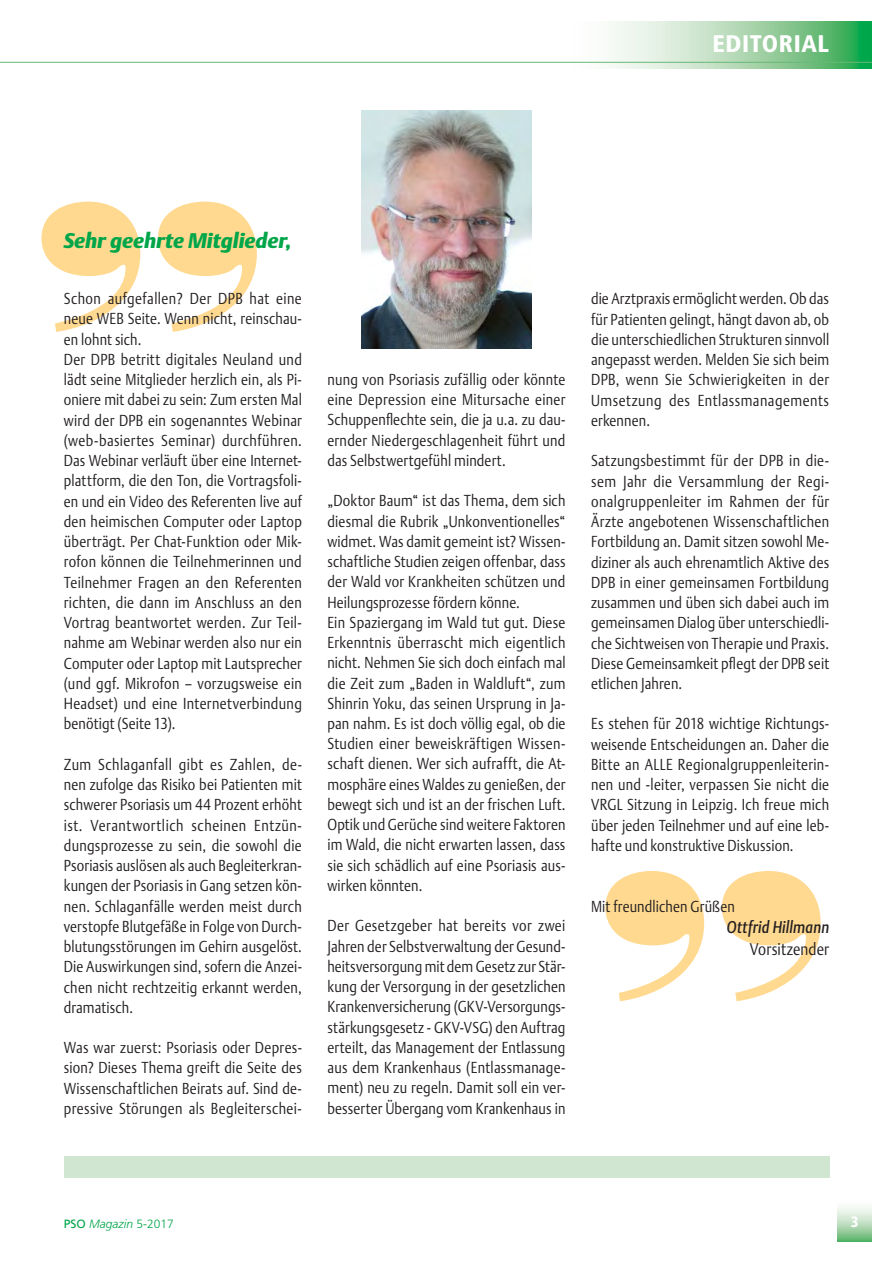
<style>
.page{position:relative;width:893px;height:1263px;background:#fff}
.page>*{position:absolute;margin:0;border:0;box-sizing:border-box;transform-origin:0 0}
.t1{font:900 condensed 24px "Frutiger";letter-spacing:.025em;color:#fff}
.t2{font:italic 21px "DTL Argo T Black";color:#00a649}
.t3{font:italic 16.8px "DTL Argo T Medium";letter-spacing:.01em;color:#231f20;scale:.85 1}
.t4{font:16.8px "DTL Argo T Light";letter-spacing:.01em;color:#231f20;scale:.85 1}
.t5{font:15.75px/20.2px "DTL Argo T Light";letter-spacing:.015em;color:#231f20;text-align:justify;scale:.85 1}
.t6{font:900 condensed 15px "Frutiger";color:#fff}
.t7{font:italic 300 12px "Frutiger";color:#00a649}
.s1{font-weight:400;font-style:normal}
.s2{font-style:normal}
</style>
<div class="page">
<div style="left:64px;top:1156px;width:765px;height:22px;background:#d0e6d0"></div>
<svg style="left:41px;top:202px;width:216px;height:130px"></svg>
<svg style="left:605px;top:871px;width:215px;height:130px"></svg>
<img style="left:837px;top:1207px;width:34px;height:34px">
<img style="left:557px;top:22px;width:314px;height:46px">
<hr style="left:0;top:62px;width:871px;height:1px;background:#67b976">
<img style="left:361px;top:111px;width:170px;height:238px">
<h1 class="t1" style="left:712px;top:34px;width:118px">EDITORIAL</h1>
<h2 class="t2" style="left:64px;top:233px;width:229px">Sehr geehrte Mitglieder,</h2>
<p class="t5" style="left:64px;top:290px;width:282px;text-align:left">Schon aufgefallen? Der DPB hat eine neue WEB Seite. Wenn nicht, reinschau&shy;en lohnt sich.<br>Der DPB betritt digitales Neuland und lädt seine Mitglieder herzlich ein, als Pi&shy;oniere mit dabei zu sein: Zum ersten Mal wird der DPB ein sogenanntes Webinar (web-basiertes Seminar) durchführen.<br>Das Webinar verläuft über eine Internet&shy;plattform, die den Ton, die Vortragsfoli&shy;en und ein Video des Referenten live auf den heimischen Computer oder Laptop überträgt. Per Chat-Funktion oder Mik&shy;rofon können die Teilnehmerinnen und Teilnehmer Fragen an den Referenten richten, die dann im Anschluss an den Vortrag beantwortet werden. Zur Teil&shy;nahme am Webinar werden also nur ein Computer oder Laptop mit Lautsprecher (und ggf. Mikrofon – vorzugsweise ein Headset) und eine Internetverbindung benötigt (Seite 13).</p>
<p class="t5" style="left:64px;top:756px;width:282px">Zum Schlaganfall gibt es Zahlen, de&shy;nen zufolge das Risiko bei Patienten mit schwerer Psoriasis um 44 Prozent erhöht ist. Verantwortlich scheinen Entzün&shy;dungsprozesse zu sein, die sowohl die Psoriasis auslösen als auch Begleiterkran&shy;kungen der Psoriasis in Gang setzen kön&shy;nen. Schlaganfälle werden meist durch verstopfe Blutgefäße in Folge von Durch&shy;blutungsstörungen im Gehirn ausgelöst.<br>Die Auswirkungen sind, sofern die Anzei&shy;chen nicht rechtzeitig erkannt werden, dramatisch.</p>
<p class="t5" style="left:64px;top:1039px;width:282px">Was war zuerst: Psoriasis oder Depres&shy;sion? Dieses Thema greift die Seite des Wissenschaftlichen Beirats auf. Sind de&shy;pressive Störungen als Begleiterschei-</p>
<p class="t5" style="left:327px;top:371px;width:282px">nung von Psoriasis zufällig oder könnte eine Depression eine Mitursache einer Schuppenflechte sein, die ja u.a. zu dau&shy;ernder Niedergeschlagenheit führt und das Selbstwertgefühl mindert.</p>
<p class="t5" style="left:327px;top:492px;width:282px;text-align:left">„Doktor Baum“ ist das Thema, dem sich diesmal die Rubrik „Unkonventionelles“ widmet. Was damit gemeint ist? Wissen&shy;schaftliche Studien zeigen offenbar, dass der Wald vor Krankheiten schützen und Heilungsprozesse fördern könne.<br>Ein Spaziergang im Wald tut gut. Diese Erkenntnis überrascht mich eigentlich nicht. Nehmen Sie sich doch einfach mal die Zeit zum „Baden in Waldluft“, zum Shinrin Yoku, das seinen Ursprung in Ja&shy;pan nahm. Es ist doch völlig egal, ob die Studien einer beweiskräftigen Wissen&shy;schaft dienen. Wer sich aufrafft, die At&shy;mosphäre eines Waldes zu genießen, der bewegt sich und ist an der frischen Luft.<br>Optik und Gerüche sind weitere Faktoren im Wald, die nicht erwarten lassen, dass sie sich schädlich auf eine Psoriasis aus&shy;wirken könnten.</p>
<p class="t5" style="left:327px;top:918px;width:282px">Der Gesetzgeber hat bereits vor zwei Jahren der Selbstverwaltung der Gesund&shy;heitsversorgung mit dem Gesetz zur Stär&shy;kung der Versorgung in der gesetzlichen Krankenversicherung (GKV-Versorgungs&shy;stärkungsgesetz - GKV-VSG) den Auftrag erteilt, das Management der Entlassung aus dem Krankenhaus (Entlassmanage&shy;ment) neu zu regeln. Damit soll ein ver&shy;besserter Übergang vom Krankenhaus in</p>
<p class="t5" style="left:591px;top:290px;width:282px">die Arztpraxis ermöglicht werden. Ob das für Patienten gelingt, hängt davon ab, ob die unterschiedlichen Strukturen sinnvoll angepasst werden. Melden Sie sich beim DPB, wenn Sie Schwierigkeiten in der Umsetzung des Entlassmanagements erkennen.</p>
<p class="t5" style="left:591px;top:452px;width:282px">Satzungsbestimmt für der DPB in die&shy;sem Jahr die Versammlung der Regi&shy;onalgruppenleiter im Rahmen der für Ärzte angebotenen Wissenschaftlichen Fortbildung an. Damit sitzen sowohl Me&shy;diziner als auch ehrenamtlich Aktive des DPB in einer gemeinsamen Fortbildung zusammen und üben sich dabei auch im gemeinsamen Dialog über unterschiedli&shy;che Sichtweisen von Therapie und Praxis.<br>Diese Gemeinsamkeit pflegt der DPB seit etlichen Jahren.</p>
<p class="t5" style="left:591px;top:716px;width:282px">Es stehen für 2018 wichtige Richtungs&shy;weisende Entscheidungen an. Daher die Bitte an ALLE Regionalgruppenleiterin&shy;nen und -leiter, verpassen Sie nicht die VRGL Sitzung in Leipzig. Ich freue mich über jeden Teilnehmer und auf eine leb&shy;hafte und konstruktive Diskussion.</p>
<p class="t5" style="left:591px;top:898px;width:171px">Mit freundlichen Grüßen</p>
<p class="t3" style="left:727px;top:921px;width:122px">Ottfrid Hillmann</p>
<p class="t4" style="left:749px;top:943px;width:95px">Vorsitzender</p>
<p class="t7" style="left:64px;top:1219px;width:111px"><span class="s1">PSO</span> Magazin <span class="s2">5-2017</span></p>
<p class="t6" style="left:850px;top:1216px;width:9px">3</p>
</div>
